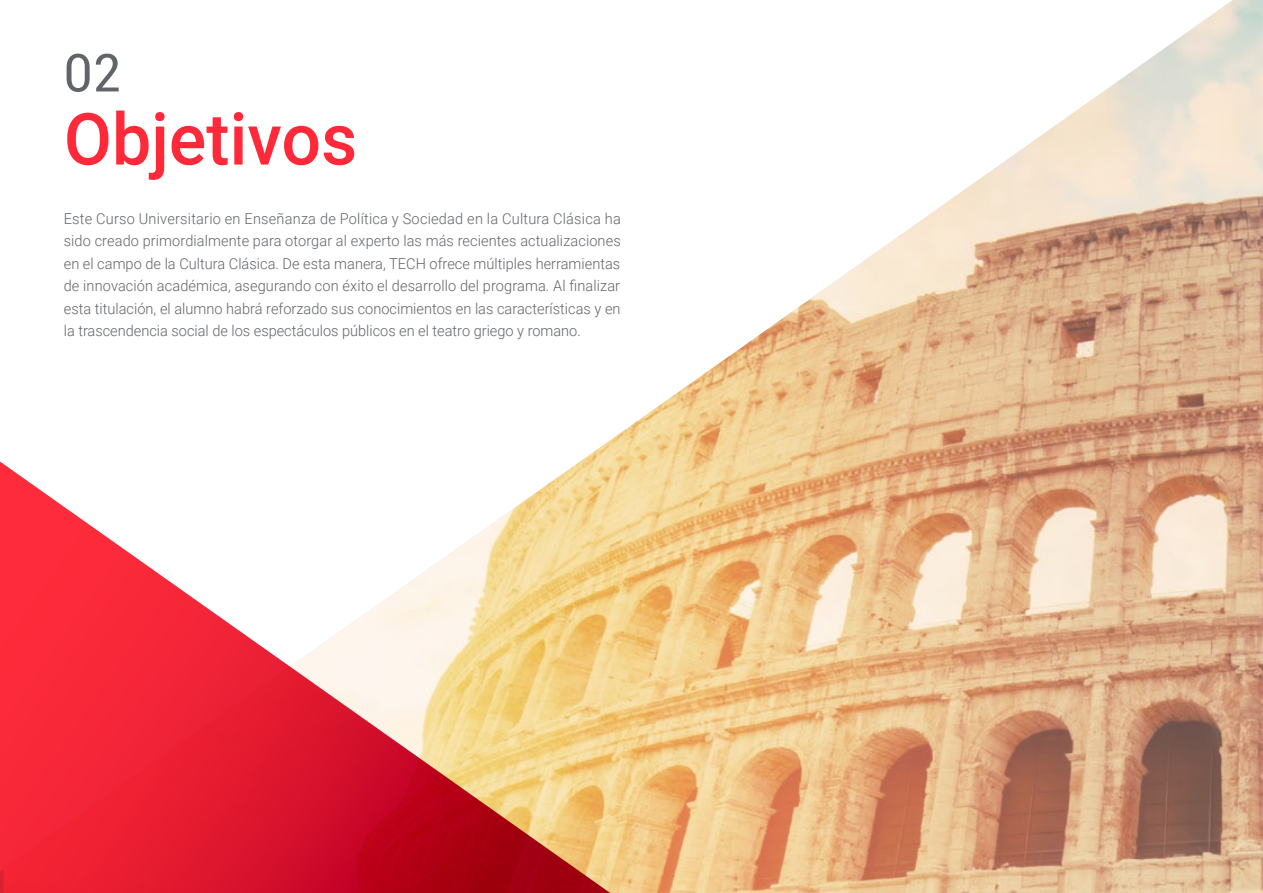
<style>
.page{position:relative;width:1263px;height:893px;background:#fff}
.page>*{position:absolute;margin:0;border:0;box-sizing:border-box;transform-origin:0 0}
.t1{font:500 72px "Roboto";color:#ff293a}
.t2{font:52.5px "Roboto";color:#61646a}
.t3{font:300 15px/22.5px "Roboto";color:#61646a;text-align:justify}
</style>
<div class="page">
<img style="left:602px;top:0;width:661px;height:893px">
<svg style="left:0;top:446px;width:640px;height:447px"></svg>
<h2 class="t2" style="left:64px;top:36px;width:59px">02</h2>
<h1 class="t1" style="left:64px;top:89px;width:295px">Objetivos</h1>
<p class="t3" style="left:64px;top:207px;width:558px">Este Curso Universitario en Enseñanza de Política y Sociedad en la Cultura Clásica ha sido creado primordialmente para otorgar al experto las más recientes actualizaciones en el campo de la Cultura Clásica. De esta manera, TECH ofrece múltiples herramientas de innovación académica, asegurando con éxito el desarrollo del programa. Al finalizar esta titulación, el alumno habrá reforzado sus conocimientos en las características y en la trascendencia social de los espectáculos públicos en el teatro griego y romano.</p>
</div>
